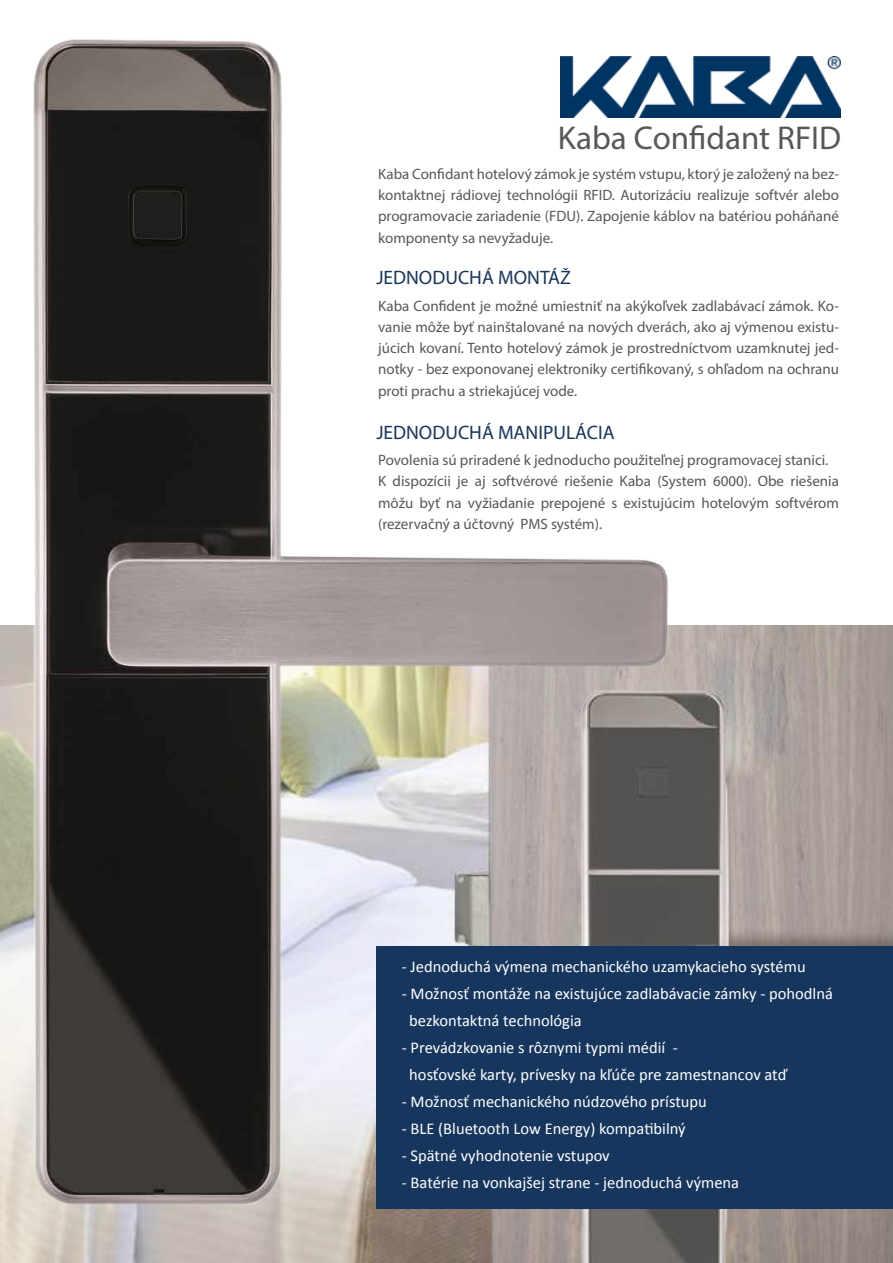
<style>
.page{position:relative;width:893px;height:1263px;background:#fff}
.page>*{position:absolute;margin:0;border:0;box-sizing:border-box;transform-origin:0 0}
.t1{font:33px "Myriad Pro";color:#575756}
.t2{font:19.5px "Myriad Pro";color:#17365d}
.t3{font:16.5px/27px "Calibri";color:#fff}
.t4{font:15px/21.3px "Myriad Pro";color:#575756;text-align:justify}
</style>
<div class="page">
<img style="left:0;top:625px;width:893px;height:638px">
<img style="left:32px;top:39px;width:637px;height:1167px">
<img style="left:560px;top:57px;width:280px;height:60px">
<div style="left:376px;top:946px;width:517px;height:263px;background:#17365d"></div>
<h1 class="t1" style="left:558px;top:118px;width:285px">Kaba Confidant RFID</h1>
<p class="t4" style="left:378px;top:163px;width:462px">Kaba Confidant hotelový zámok je systém vstupu, ktorý je založený na bez&shy;kontaktnej rádiovej technológii RFID. Autorizáciu realizuje softvér alebo programovacie zariadenie (FDU). Zapojenie káblov na batériou poháňané komponenty sa nevyžaduje.</p>
<h2 class="t2" style="left:376px;top:266px;width:196px">JEDNODUCHÁ MONTÁŽ</h2>
<p class="t4" style="left:378px;top:295px;width:462px">Kaba Confident je možné umiestniť na akýkoľvek zadlabávací zámok. Ko&shy;vanie môže byť nainštalované na nových dverách, ako aj výmenou existu&shy;júcich kovaní. Tento hotelový zámok je prostredníctvom uzamknutej jed&shy;notky - bez exponovanej elektroniky certifikovaný, s ohľadom na ochranu proti prachu a striekajúcej vode.</p>
<h2 class="t2" style="left:376px;top:420px;width:240px">JEDNODUCHÁ MANIPULÁCIA</h2>
<p class="t4" style="left:378px;top:449px;width:462px;text-align:left">Povolenia sú priradené k jednoducho použiteľnej programovacej stanici.<br>K dispozícii je aj softvérové riešenie Kaba (System 6000). Obe riešenia môžu byť na vyžiadanie prepojené s existujúcim hotelovým softvérom (rezervačný a účtovný PMS systém).</p>
<p class="t3" style="left:402px;top:953px;width:405px">- Jednoduchá výmena mechanického uzamykacieho systému</p>
<p class="t3" style="left:409px;top:980px;width:425px;text-indent:-7px">- Možnosť montáže na existujúce zadlabávacie zámky - pohodlná bezkontaktná technológia</p>
<p class="t3" style="left:409px;top:1034px;width:379px;text-indent:-7px">- Prevádzkovanie s rôznymi typmi médií -<br>hosťovské karty, prívesky na kľúče pre zamestnancov atď</p>
<p class="t3" style="left:402px;top:1088px;width:306px">- Možnosť mechanického núdzového prístupu</p>
<p class="t3" style="left:402px;top:1115px;width:285px">- BLE (Bluetooth Low Energy) kompatibilný</p>
<p class="t3" style="left:402px;top:1142px;width:209px">- Spätné vyhodnotenie vstupov</p>
<p class="t3" style="left:402px;top:1169px;width:339px">- Batérie na vonkajšej strane - jednoduchá výmena</p>
</div>
